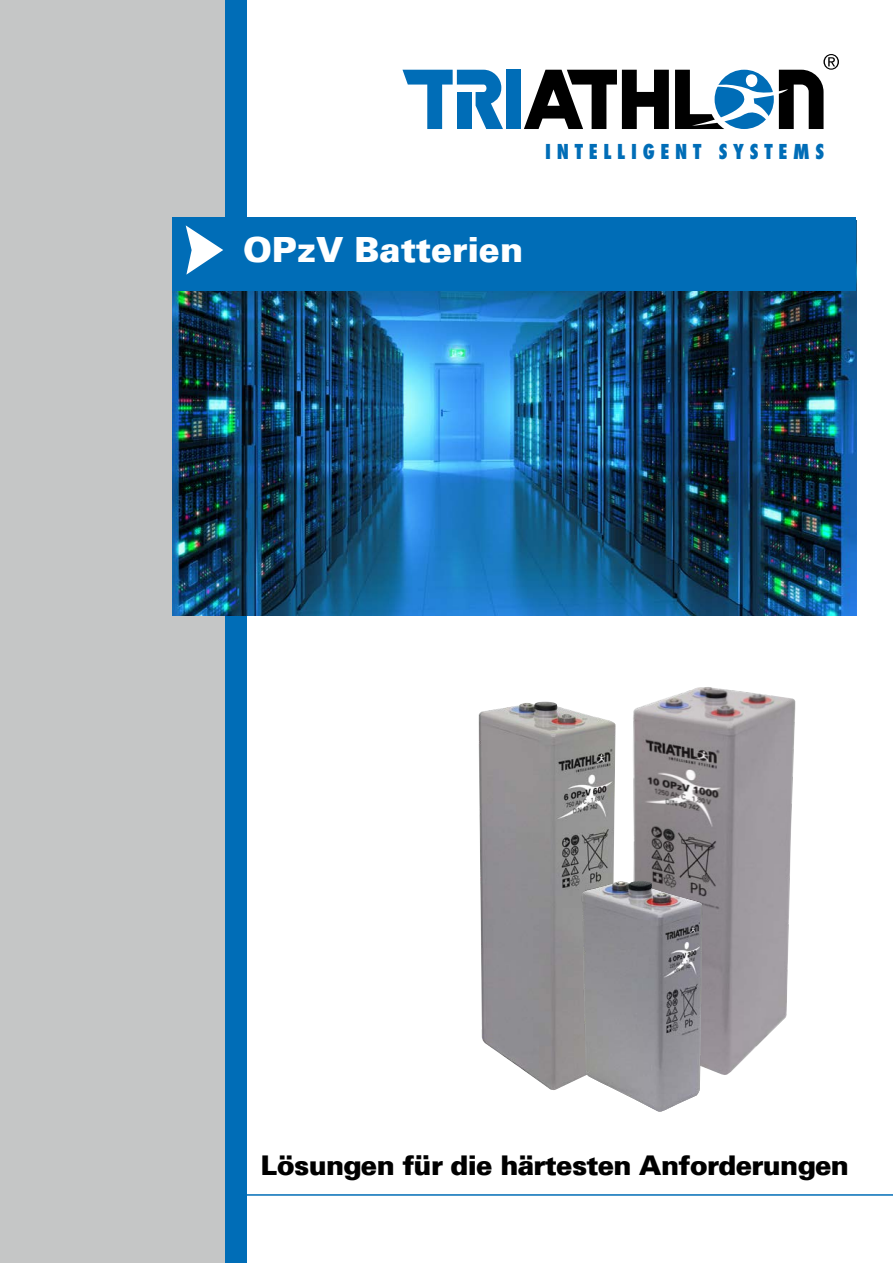
<style>
.page{position:relative;width:893px;height:1263px;background:#fff}
.page>*{position:absolute;margin:0;border:0;box-sizing:border-box;transform-origin:0 0}
.t1{font:900 34.5px "Univers";color:#fff}
.t2{font:900 27px "Univers";letter-spacing:-.025em;color:#000}
.t3{font:800 condensed 19.95px "Futura";color:#006db7;scale:.96 1}
</style>
<div class="page">
<img style="left:478px;top:701px;width:138px;height:389px">
<img style="left:633px;top:687px;width:163px;height:388px">
<img style="left:582px;top:881px;width:121px;height:231px">
<hr style="left:0;top:1194px;width:893px;height:2px;background:#006db7">
<div style="left:0;top:0;width:247px;height:1263px;background:#c5c6c6"></div>
<div style="left:225px;top:0;width:22px;height:1263px;background:#006db7"></div>
<img style="left:172px;top:291px;width:684px;height:324px">
<div style="left:506px;top:70px;width:15px;height:59px;background:#006db7"></div>
<svg style="left:402px;top:70px;width:101px;height:59px"></svg>
<svg style="left:524px;top:70px;width:145px;height:59px"></svg>
<svg style="left:675px;top:54px;width:164px;height:75px"></svg>
<div style="left:172px;top:218px;width:684px;height:73px;background:#006db7"></div>
<svg style="left:186px;top:225px;width:37px;height:50px"></svg>
<p class="t3" style="left:545px;top:138px;width:292px">I N T E L L I G E N T S Y S T E M S</p>
<p class="t1" style="left:243px;top:226px;width:282px">OPzV Batterien</p>
<p class="t2" style="left:261px;top:1147px;width:589px">Lösungen für die härtesten Anforderungen</p>
</div>
